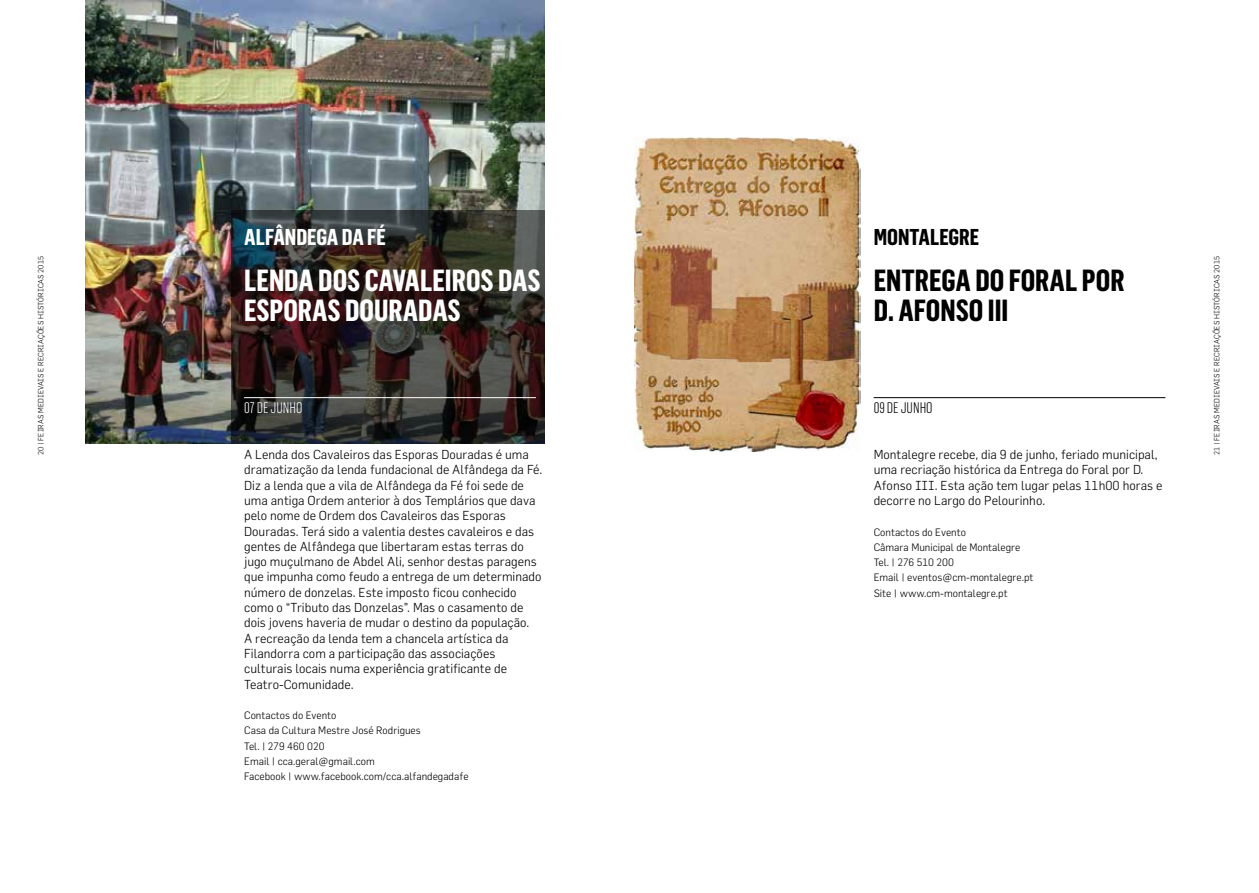
<style>
.page{position:relative;width:1259px;height:893px;background:#fff}
.page>*{position:absolute;margin:0;border:0;box-sizing:border-box;transform-origin:0 0}
.t1{font:700 30px "Flama Condensed";letter-spacing:-.005em;color:#fff}
.t2{font:700 30px "Flama Condensed";color:#000}
.t3{font:700 22.5px "Flama Condensed";color:#fff}
.t4{font:700 22.5px "Flama Condensed";color:#000}
.t5{font:300 15px "Flama Condensed";color:#000}
.t6{font:300 15px "Flama Condensed";color:#fff}
.t7{font:300 12.75px/15.3px "Flama";color:#000}
.t8{font:300 10.5px/15.3px "Flama";color:#000}
.t9{font:300 7.5px "Flama";color:#000}
</style>
<div class="page">
<img style="left:85px;top:0;width:459px;height:444px">
<svg style="left:231px;top:210px;width:313px;height:234px;background:#332c29"></svg>
<hr style="left:873px;top:397px;width:292px;height:1px;background:#000">
<hr style="left:244px;top:397px;width:292px;height:1px;background:#fff">
<img style="left:634px;top:138px;width:226px;height:314px">
<p class="t9" style="left:36px;top:455px;width:200px;rotate:-90deg">20 | FEIRAS MEDIEVAIS E RECRIAÇÕES HISTÓRICAS 2015</p>
<h2 class="t3" style="left:244px;top:223px;width:53px">ALFÂNDEGA</h2>
<h2 class="t3" style="left:342px;top:223px;width:46px">DA FÉ</h2>
<h1 class="t1" style="left:244px;top:261px;width:28px">LENDA</h1>
<h1 class="t1" style="left:318px;top:261px;width:74px">DOS CAVALEIROS</h1>
<h1 class="t1" style="left:498px;top:261px;width:15px">DAS</h1>
<h1 class="t1" style="left:244px;top:292px;width:27px">ESPORAS</h1>
<h1 class="t1" style="left:345px;top:292px;width:30px">DOURADAS</h1>
<p class="t6" style="left:244px;top:399px;width:60px">07 DE JUNHO</p>
<p class="t7" style="left:244px;top:447px;width:300px">A Lenda dos Cavaleiros das Esporas Douradas é uma dramatização da lenda fundacional de Alfândega da Fé.<br>Diz a lenda que a vila de Alfândega da Fé foi sede de uma antiga Ordem anterior à dos Templários que dava pelo nome de Ordem dos Cavaleiros das Esporas Douradas. Terá sido a valentia destes cavaleiros e das gentes de Alfândega que libertaram estas terras do jugo muçulmano de Abdel Ali, senhor destas paragens que impunha como feudo a entrega de um determinado número de donzelas. Este imposto ficou conhecido como o “Tributo das Donzelas”. Mas o casamento de dois jovens haveria de mudar o destino da população.<br>A recreação da lenda tem a chancela artística da Filandorra com a participação das associações culturais locais numa experiência gratificante de Teatro-Comunidade.</p>
<p class="t8" style="left:244px;top:707px;width:226px">Contactos do Evento<br>Casa da Cultura Mestre José Rodrigues<br>Tel. | 279 460 020<br>Email | cca.geral@gmail.com<br>Facebook | www.facebook.com/cca.alfandegadafe</p>
<h2 class="t4" style="left:873px;top:223px;width:25px">MONTALEGRE</h2>
<h1 class="t2" style="left:873px;top:261px;width:28px">ENTREGA</h1>
<h1 class="t2" style="left:975px;top:261px;width:61px">DO FORAL</h1>
<h1 class="t2" style="left:1081px;top:261px;width:15px">POR</h1>
<h1 class="t2" style="left:873px;top:292px;width:55px">D. AFONSO</h1>
<h1 class="t2" style="left:988px;top:292px;width:22px">III</h1>
<p class="t5" style="left:873px;top:399px;width:60px">09 DE JUNHO</p>
<p class="t7" style="left:873px;top:447px;width:290px">Montalegre recebe, dia 9 de junho, feriado municipal, uma recriação histórica da Entrega do Foral por D.<br>Afonso III. Esta ação tem lugar pelas 11h00 horas e decorre no Largo do Pelourinho.</p>
<p class="t8" style="left:873px;top:524px;width:161px">Contactos do Evento<br>Câmara Municipal de Montalegre<br>Tel. | 276 510 200<br>Email | eventos@cm-montalegre.pt<br>Site | www.cm-montalegre.pt</p>
<p class="t9" style="left:1212px;top:455px;width:200px;rotate:-90deg">21 | FEIRAS MEDIEVAIS E RECRIAÇÕES HISTÓRICAS 2015</p>
</div>
